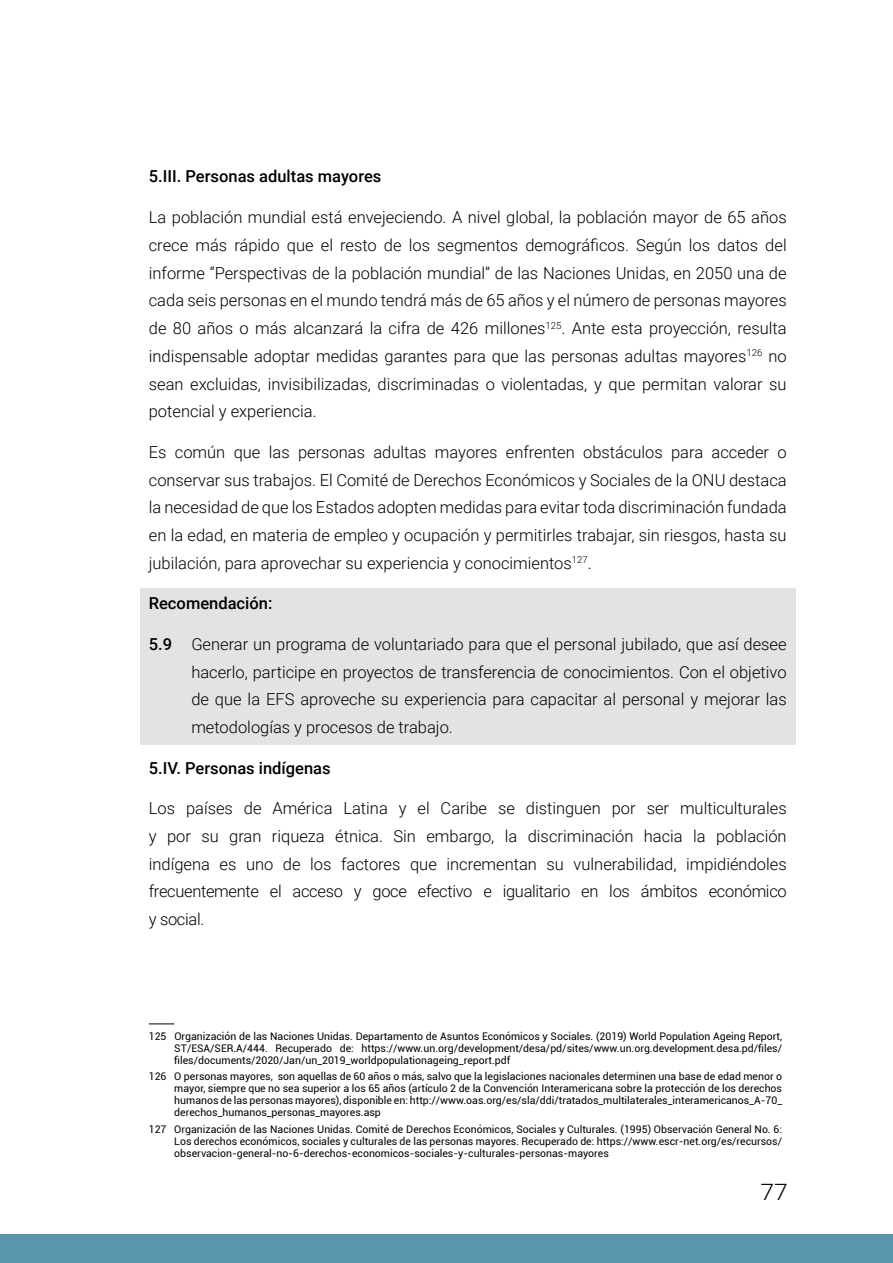
<style>
.page{position:relative;width:893px;height:1263px;background:#fff}
.page>*{position:absolute;margin:0;border:0;box-sizing:border-box;transform-origin:0 0}
.t1{font:300 22.5px "Roboto";color:#000;scale:1.1 1}
.t2{font:300 16.5px/27.8px "Roboto";color:#000;text-align:justify}
.t3{font:500 16.5px "Roboto";color:#000}
.t4{font:10.5px/12px "Roboto";color:#000;text-align:justify}
.s1{font-weight:500}
</style>
<div class="page">
<div style="left:140px;top:588px;width:656px;height:156px;background:#e3e3e3"></div>
<svg style="left:149px;top:1023px;width:25px;height:1px"></svg>
<div style="left:0;top:1234px;width:893px;height:29px;background:#5996ab"></div>
<p class="t3" style="left:149px;top:165px;width:234px">5.III. Personas adultas mayores</p>
<p class="t2" style="left:149px;top:203px;width:639px">La población mundial está envejeciendo. A nivel global, la población mayor de 65 años crece más rápido que el resto de los segmentos demográficos. Según los datos del informe “Perspectivas de la población mundial” de las Naciones Unidas, en 2050 una de cada seis personas en el mundo tendrá más de 65 años y el número de personas mayores de 80 años o más alcanzará la cifra de 426 millones<sup>125</sup>. Ante esta proyección, resulta indispensable adoptar medidas garantes para que las personas adultas mayores<sup>126</sup> no sean excluidas, invisibilizadas, discriminadas o violentadas, y que permitan valorar su potencial y experiencia.</p>
<p class="t2" style="left:149px;top:437px;width:639px">Es común que las personas adultas mayores enfrenten obstáculos para acceder o conservar sus trabajos. El Comité de Derechos Económicos y Sociales de la ONU destaca la necesidad de que los Estados adopten medidas para evitar toda discriminación fundada en la edad, en materia de empleo y ocupación y permitirles trabajar, sin riesgos, hasta su jubilación, para aprovechar su experiencia y conocimientos<sup>127</sup>.</p>
<p class="t3" style="left:149px;top:592px;width:125px">Recomendación:</p>
<p class="t2" style="left:191px;top:629px;width:597px;text-indent:-43px"><span class="s1">5.9</span> Generar un programa de voluntariado para que el personal jubilado, que así desee hacerlo, participe en proyectos de transferencia de conocimientos. Con el objetivo de que la EFS aproveche su experiencia para capacitar al personal y mejorar las metodologías y procesos de trabajo.</p>
<p class="t3" style="left:149px;top:756px;width:183px">5.IV. Personas indígenas</p>
<p class="t2" style="left:149px;top:794px;width:639px">Los países de América Latina y el Caribe se distinguen por ser multiculturales y por su gran riqueza étnica. Sin embargo, la discriminación hacia la población indígena es uno de los factores que incrementan su vulnerabilidad, impidiéndoles frecuentemente el acceso y goce efectivo e igualitario en los ámbitos económico y social.</p>
<p class="t4" style="left:174px;top:1030px;width:609px;text-indent:-25px">125 Organización de las Naciones Unidas. Departamento de Asuntos Económicos y Sociales. (2019) World Population Ageing Report, ST/ESA/SER.A/444. Recuperado de: https://www.un.org/development/desa/pd/sites/www.un.org.development.desa.pd/files/ files/documents/2020/Jan/un_2019_worldpopulationageing_report.pdf</p>
<p class="t4" style="left:174px;top:1070px;width:609px;text-indent:-26px">126 O personas mayores, son aquellas de 60 años o más, salvo que la legislaciones nacionales determinen una base de edad menor o mayor, siempre que no sea superior a los 65 años (artículo 2 de la Convención Interamericana sobre la protección de los derechos humanos de las personas mayores), disponible en: http://www.oas.org/es/sla/ddi/tratados_multilaterales_interamericanos_A-70_ derechos_humanos_personas_mayores.asp</p>
<p class="t4" style="left:174px;top:1122px;width:609px;text-indent:-26px">127 Organización de las Naciones Unidas. Comité de Derechos Económicos, Sociales y Culturales. (1995) Observación General No. 6:<br>Los derechos económicos, sociales y culturales de las personas mayores. Recuperado de: https://www.escr-net.org/es/recursos/ observacion-general-no-6-derechos-economicos-sociales-y-culturales-personas-mayores</p>
<h1 class="t1" style="left:760px;top:1176px;width:26px">77</h1>
</div>
